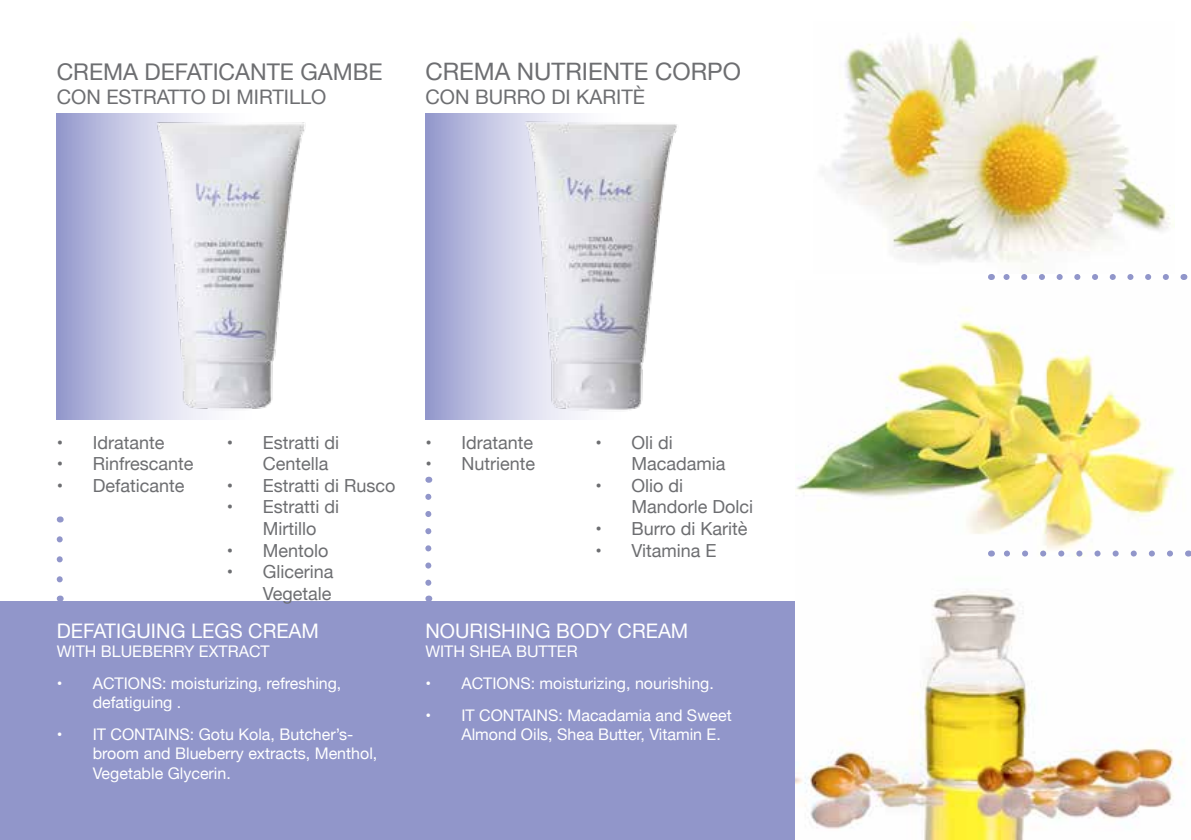
<style>
.page{position:relative;width:1191px;height:840px;background:#fff}
.page>*{position:absolute;margin:0;border:0;box-sizing:border-box;transform-origin:0 0}
.t1{font:24px "Helvetica Neue";color:#6d6e71}
.t2{font:23px "Helvetica Neue";color:#6d6e71}
.t3{font:20px "Helvetica Neue";color:#fff}
.t4{font:20px "Helvetica Neue";color:#6d6e71}
.t5{font:18px/21.6px "Helvetica Neue";color:#6d6e71}
.t6{font:16px/19.2px "Helvetica Neue";color:#fff}
</style>
<div class="page">
<img style="left:822px;top:26px;width:352px;height:237px">
<div style="left:0;top:601px;width:1191px;height:238px;background:#9196ca"></div>
<svg style="left:57px;top:113px;width:24px;height:307px;background:#9b9fcf"></svg>
<img style="left:81px;top:113px;width:225px;height:307px">
<svg style="left:425px;top:113px;width:30px;height:307px;background:#9da1d0"></svg>
<img style="left:455px;top:113px;width:222px;height:307px">
<svg style="left:57px;top:539px;width:6px;height:44px"></svg>
<svg style="left:425px;top:496px;width:6px;height:90px"></svg>
<img style="left:795px;top:308px;width:396px;height:531px">
<svg style="left:1003px;top:274px;width:163px;height:6px"></svg>
<svg style="left:1000px;top:550px;width:170px;height:6px"></svg>
<h2 class="t2" style="left:57px;top:55px;width:327px">CREMA DEFATICANTE GAMBE</h2>
<p class="t4" style="left:57px;top:82px;width:271px">CON ESTRATTO DI MIRTILLO</p>
<h1 class="t1" style="left:425px;top:54px;width:317px">CREMA NUTRIENTE CORPO</h1>
<p class="t4" style="left:425px;top:82px;width:221px">CON BURRO DI KARITÈ</p>
<p class="t5" style="left:57px;top:432px;width:109px">• Idratante</p>
<p class="t5" style="left:57px;top:453px;width:138px">• Rinfrescante</p>
<p class="t5" style="left:57px;top:475px;width:129px">• Defaticante</p>
<p class="t5" style="left:263px;top:432px;width:78px;text-indent:-36px">• Estratti di<br>Centella</p>
<p class="t5" style="left:227px;top:475px;width:170px">• Estratti di Rusco</p>
<p class="t5" style="left:263px;top:497px;width:78px;text-indent:-36px">• Estratti di<br>Mirtillo</p>
<p class="t5" style="left:227px;top:540px;width:103px">• Mentolo</p>
<p class="t5" style="left:227px;top:561px;width:108px;text-align:right">• Glicerina<br>Vegetale</p>
<p class="t3" style="left:57px;top:615px;width:264px">DEFATIGUING LEGS CREAM</p>
<p class="t6" style="left:57px;top:642px;width:215px">WITH BLUEBERRY EXTRACT</p>
<p class="t6" style="left:93px;top:674px;width:250px;text-indent:-36px">• ACTIONS: moisturizing, refreshing, defatiguing .</p>
<p class="t6" style="left:93px;top:725px;width:286px;text-indent:-36px">• IT CONTAINS: Gotu Kola, Butcher’s&shy;broom and Blueberry extracts, Menthol,<br>Vegetable Glycerin.</p>
<p class="t5" style="left:425px;top:432px;width:109px">• Idratante</p>
<p class="t5" style="left:425px;top:453px;width:111px">• Nutriente</p>
<p class="t5" style="left:631px;top:432px;width:96px;text-indent:-36px">• Oli di<br>Macadamia</p>
<p class="t5" style="left:631px;top:475px;width:123px;text-indent:-36px">• Olio di<br>Mandorle Dolci</p>
<p class="t5" style="left:595px;top:518px;width:154px">• Burro di Karitè</p>
<p class="t5" style="left:595px;top:540px;width:123px">• Vitamina E</p>
<p class="t3" style="left:425px;top:615px;width:264px">NOURISHING BODY CREAM</p>
<p class="t6" style="left:425px;top:642px;width:154px">WITH SHEA BUTTER</p>
<p class="t6" style="left:425px;top:674px;width:290px">• ACTIONS: moisturizing, nourishing.</p>
<p class="t6" style="left:461px;top:706px;width:272px;text-indent:-36px">• IT CONTAINS: Macadamia and Sweet<br>Almond Oils, Shea Butter, Vitamin E.</p>
</div>
